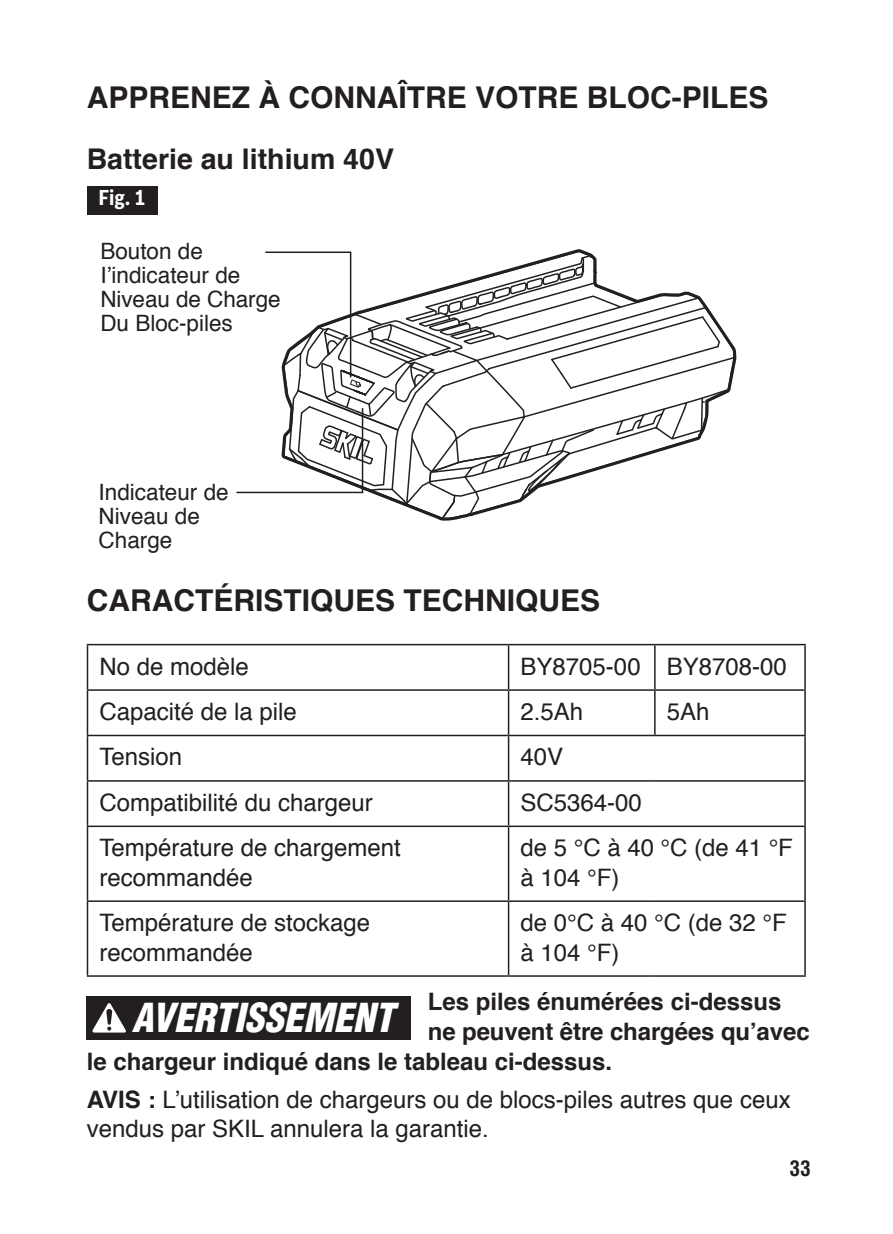
<style>
.page{position:relative;width:893px;height:1234px;background:#fff}
.page>*{position:absolute;margin:0;border:0;box-sizing:border-box;transform-origin:0 0}
.t1{font:italic 900 condensed 39px "Helvetica";color:#fff}
.t2{font:700 30px "Helvetica";color:#231f20}
.t3{font:700 28.5px "Helvetica";color:#231f20}
.t4{font:24px/29.4px "Helvetica";color:#231f20}
.t5{font:700 24px "Helvetica";color:#231f20}
.t6{font:22.5px/24px "Helvetica";color:#231f20}
.t7{font:700 21px "Bosch Sans Cond";color:#fff}
.t8{font:700 condensed 21px "Helvetica";color:#231f20}
.s1{font-weight:700}
</style>
<div class="page">
<div style="left:87px;top:187px;width:71px;height:28px;background:#231f20"></div>
<svg style="left:236px;top:249px;width:499px;height:271px"></svg>
<hr style="left:87px;top:643px;width:422px;height:2px;background:#231f20">
<hr style="left:87px;top:645px;width:1px;height:44px;background:#231f20">
<hr style="left:509px;top:643px;width:146px;height:2px;background:#231f20">
<hr style="left:508px;top:645px;width:1px;height:44px;background:#231f20">
<hr style="left:655px;top:643px;width:151px;height:2px;background:#231f20">
<hr style="left:654px;top:645px;width:2px;height:44px;background:#231f20">
<hr style="left:804px;top:645px;width:2px;height:44px;background:#231f20">
<hr style="left:87px;top:689px;width:422px;height:1px;background:#231f20">
<hr style="left:87px;top:690px;width:1px;height:44px;background:#231f20">
<hr style="left:509px;top:689px;width:146px;height:1px;background:#231f20">
<hr style="left:508px;top:690px;width:1px;height:44px;background:#231f20">
<hr style="left:655px;top:689px;width:151px;height:1px;background:#231f20">
<hr style="left:654px;top:690px;width:2px;height:44px;background:#231f20">
<hr style="left:804px;top:690px;width:2px;height:44px;background:#231f20">
<hr style="left:87px;top:734px;width:422px;height:2px;background:#231f20">
<hr style="left:87px;top:736px;width:1px;height:44px;background:#231f20">
<hr style="left:509px;top:734px;width:146px;height:2px;background:#231f20">
<hr style="left:508px;top:736px;width:1px;height:44px;background:#231f20">
<hr style="left:655px;top:734px;width:151px;height:2px;background:#231f20">
<hr style="left:804px;top:736px;width:2px;height:44px;background:#231f20">
<hr style="left:87px;top:780px;width:422px;height:1px;background:#231f20">
<hr style="left:87px;top:781px;width:1px;height:44px;background:#231f20">
<hr style="left:509px;top:780px;width:146px;height:1px;background:#231f20">
<hr style="left:508px;top:781px;width:1px;height:44px;background:#231f20">
<hr style="left:655px;top:780px;width:151px;height:1px;background:#231f20">
<hr style="left:804px;top:781px;width:2px;height:44px;background:#231f20">
<hr style="left:87px;top:825px;width:422px;height:1px;background:#231f20">
<hr style="left:87px;top:826px;width:1px;height:74px;background:#231f20">
<hr style="left:509px;top:825px;width:146px;height:1px;background:#231f20">
<hr style="left:508px;top:826px;width:1px;height:74px;background:#231f20">
<hr style="left:655px;top:825px;width:151px;height:1px;background:#231f20">
<hr style="left:804px;top:826px;width:2px;height:74px;background:#231f20">
<hr style="left:87px;top:900px;width:422px;height:1px;background:#231f20">
<hr style="left:87px;top:901px;width:1px;height:74px;background:#231f20">
<hr style="left:509px;top:900px;width:146px;height:1px;background:#231f20">
<hr style="left:508px;top:901px;width:1px;height:74px;background:#231f20">
<hr style="left:655px;top:900px;width:151px;height:1px;background:#231f20">
<hr style="left:804px;top:901px;width:2px;height:74px;background:#231f20">
<hr style="left:87px;top:975px;width:422px;height:1px;background:#231f20">
<hr style="left:509px;top:975px;width:146px;height:1px;background:#231f20">
<hr style="left:655px;top:975px;width:151px;height:1px;background:#231f20">
<div style="left:87px;top:995px;width:324px;height:44px;background:#231f20"></div>
<svg style="left:92px;top:1003px;width:34px;height:29px"></svg>
<p class="t2" style="left:87px;top:74px;width:683px">APPRENEZ À CONNAÎTRE VOTRE BLOC-PILES</p>
<p class="t3" style="left:87px;top:135px;width:309px">Batterie au lithium 40V</p>
<p class="t7" style="left:99px;top:181px;width:48px">Fig. 1</p>
<p class="t6" style="left:100px;top:240px;width:182px">Bouton de<br>I’indicateur de<br>Niveau de Charge<br>Du Bloc-piles</p>
<p class="t6" style="left:99px;top:480px;width:132px">Indicateur de<br>Niveau de<br>Charge</p>
<p class="t2" style="left:87px;top:575px;width:515px">CARACTÉRISTIQUES TECHNIQUES</p>
<p class="t4" style="left:99px;top:652px;width:151px">No de modèle</p>
<p class="t4" style="left:521px;top:652px;width:268px">BY8705-00 BY8708-00</p>
<p class="t4" style="left:99px;top:697px;width:199px">Capacité de la pile</p>
<p class="t4" style="left:521px;top:697px;width:64px">2.5Ah</p>
<p class="t4" style="left:667px;top:697px;width:44px">5Ah</p>
<p class="t4" style="left:99px;top:743px;width:84px">Tension</p>
<p class="t4" style="left:521px;top:743px;width:44px">40V</p>
<p class="t4" style="left:99px;top:788px;width:275px">Compatibilité du chargeur</p>
<p class="t4" style="left:521px;top:788px;width:123px">SC5364-00</p>
<p class="t4" style="left:99px;top:833px;width:303px">Température de chargement recommandée</p>
<p class="t4" style="left:521px;top:833px;width:274px">de 5 °C à 40 °C (de 41 °F à 104 °F)</p>
<p class="t4" style="left:99px;top:908px;width:272px">Température de stockage recommandée</p>
<p class="t4" style="left:521px;top:908px;width:268px">de 0°C à 40 °C (de 32 °F à 104 °F)</p>
<h1 class="t1" style="left:132px;top:992px;width:264px">AVERTISSEMENT</h1>
<p class="t5" style="left:428px;top:982px;width:355px">Les piles énumérées ci-dessus</p>
<p class="t5" style="left:428px;top:1012px;width:383px">ne peuvent être chargées qu’avec</p>
<p class="t5" style="left:87px;top:1041px;width:524px">le chargeur indiqué dans le tableau ci-dessus.</p>
<p class="t4" style="left:87px;top:1084px;width:705px"><span class="s1">AVIS :</span> L’utilisation de chargeurs ou de blocs-piles autres que ceux vendus par SKIL annulera la garantie.</p>
<p class="t8" style="left:790px;top:1153px;width:22px">33</p>
</div>
